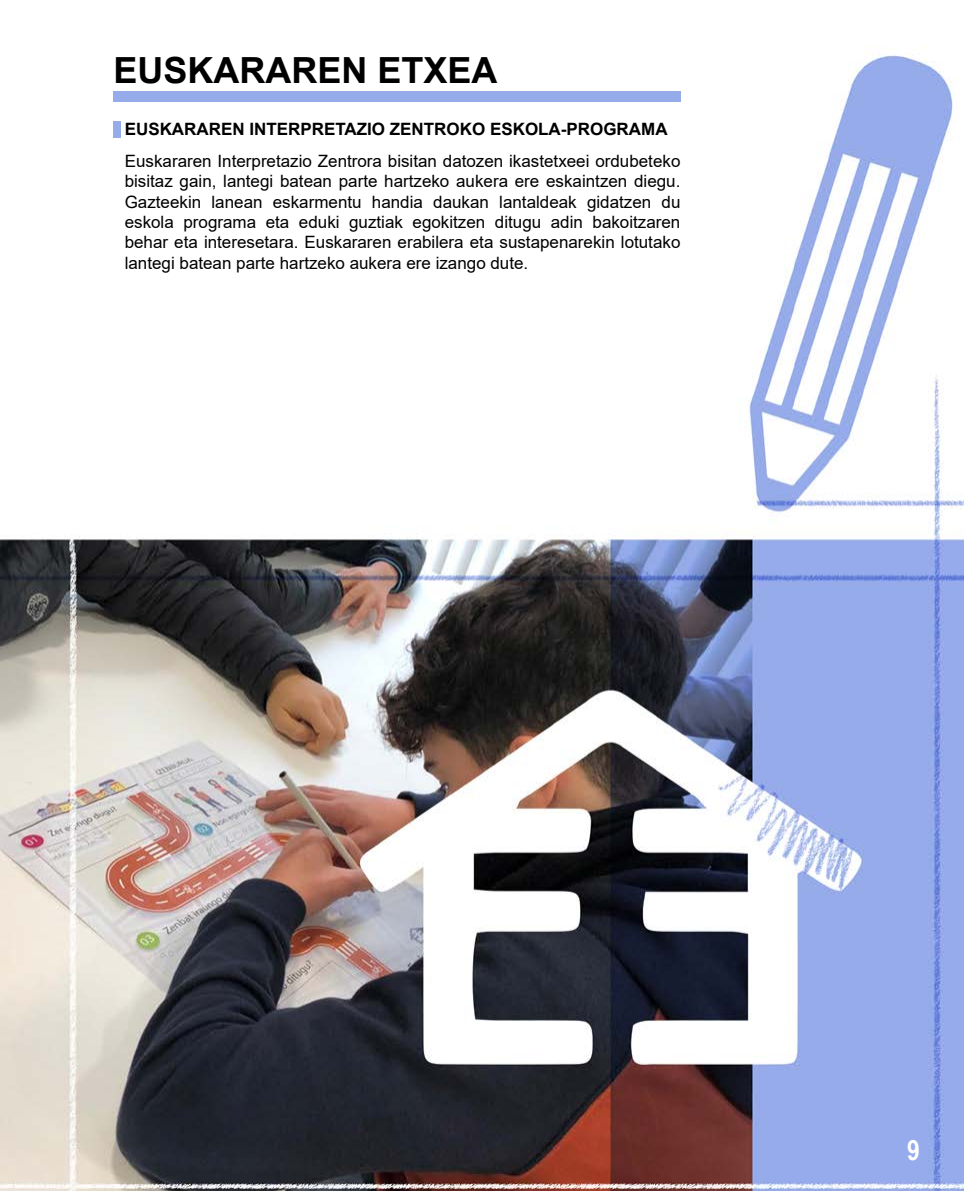
<style>
.page{position:relative;width:964px;height:1191px;background:#fff}
.page>*{position:absolute;margin:0;border:0;box-sizing:border-box;transform-origin:0 0}
.t1{font:700 36px "Arial";color:#000}
.t2{font:700 28px "Arial Narrow";color:#fff}
.t3{font:17px/20.4px "Arial";color:#000;text-align:justify}
.t4{font:700 17px "Arial";color:#000}
</style>
<div class="page">
<img style="left:0;top:52px;width:964px;height:1139px">
<div style="left:113px;top:91px;width:567px;height:10px;background:#95abea"></div>
<div style="left:113px;top:121px;width:8px;height:16px;background:#95abea"></div>
<h1 class="t1" style="left:113px;top:45px;width:386px">EUSKARAREN ETXEA</h1>
<p class="t4" style="left:125px;top:117px;width:544px">EUSKARAREN INTERPRETAZIO ZENTROKO ESKOLA-PROGRAMA</p>
<p class="t3" style="left:125px;top:151px;width:557px">Euskararen Interpretazio Zentrora bisitan datozen ikastetxeei ordubeteko bisitaz gain, lantegi batean parte hartzeko aukera ere eskaintzen diegu.<br>Gazteekin lanean eskarmentu handia daukan lantaldeak gidatzen du eskola programa eta eduki guztiak egokitzen ditugu adin bakoitzaren behar eta interesetara. Euskararen erabilera eta sustapenarekin lotutako lantegi batean parte hartzeko aukera ere izango dute.</p>
<h2 class="t2" style="left:907px;top:1129px;width:14px">9</h2>
</div>
